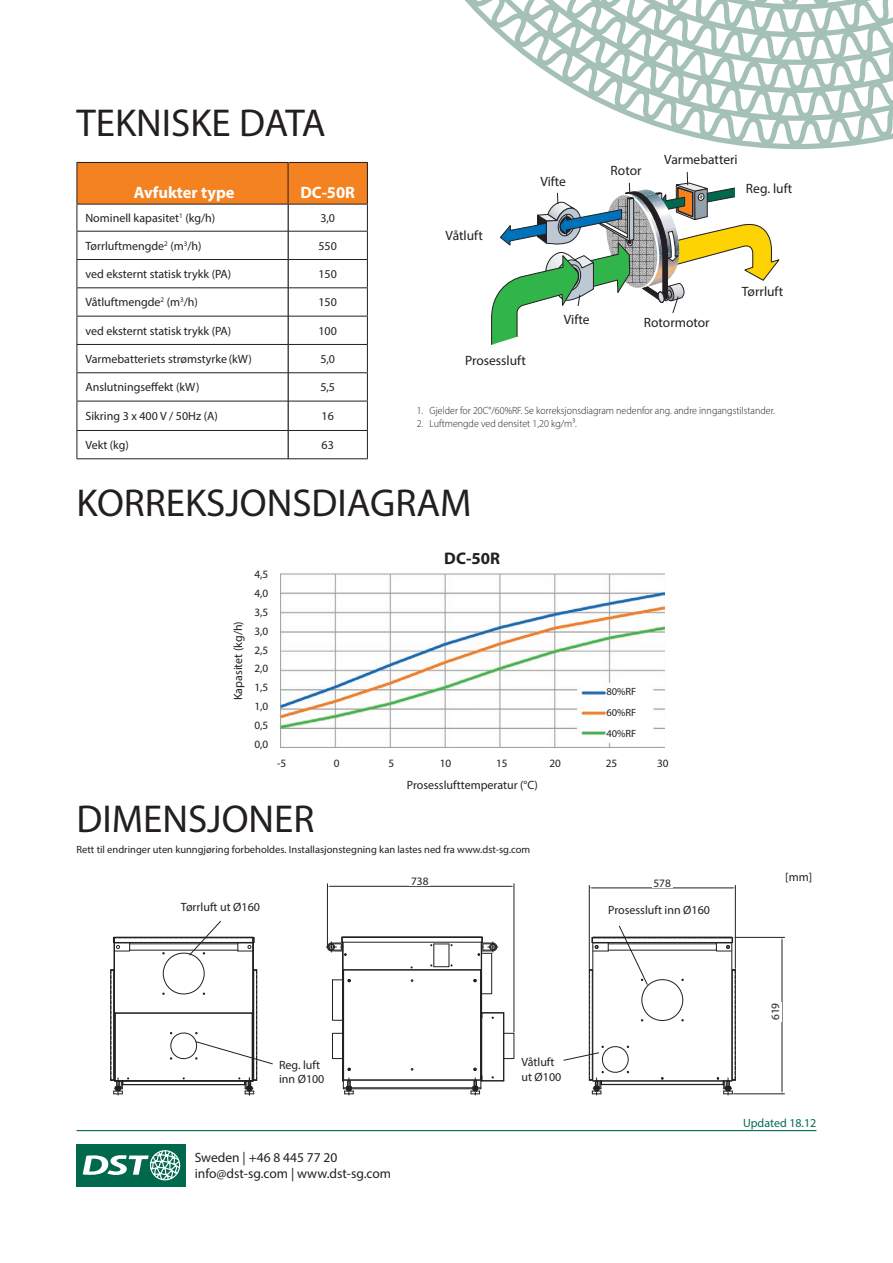
<style>
.page{position:relative;width:893px;height:1263px;background:#fff}
.page>*{position:absolute;margin:0;border:0;box-sizing:border-box;transform-origin:0 0}
.Data__Diagram__Dimen{font:39px "Myriad Pro";color:#231f20}
.Diagram_-_Header{font:700 16.8px "Myriad Pro";color:#231f20}
.Chart_-_Model{font:700 16.5px "Myriad Pro";color:#fff}
.Principle{font:13.5px/16.2px "Myriad Pro";color:#231f20}
.Chart_-_Text{font:12px "Myriad Pro";color:#231f20}
.Unit_explanations{font:12px/14.4px "Myriad Pro";color:#231f20}
.Diagram_-_Capacity{font:12px "Myriad Pro";color:#231f20}
.Chart_-_Numbers{font:12px "Myriad Pro";color:#231f20}
.Date{font:12px "Myriad Pro";color:#066a50}
.Letters___Numbers{font:12px "Myriad Pro";color:#231f20}
.Letters___Numbers-2{font:11.4px "Myriad Pro";color:#231f20}
.Diagram_-_Numbers{font:11.25px "Myriad Pro";color:#231f20}
.t1{font:300 10.5px "Myriad Pro";color:#231f20;scale:.95 1}
.Subject_to_change{font:10.5px "Myriad Pro";color:#231f20}
.RH{font:10.5px "Myriad Pro";color:#231f20}
</style>
<div class="page">
<hr style="left:77px;top:1130px;width:739px;height:1px;background:#066a50">
<svg style="left:465px;top:0;width:428px;height:149px"></svg>
<div style="left:77px;top:1144px;width:109px;height:42px;background:#00684d"></div>
<svg style="left:83px;top:1150px;width:98px;height:31px"></svg>
<hr style="left:342px;top:942px;width:1px;height:139px;background:#231f20">
<hr style="left:480px;top:970px;width:1px;height:110px;background:#231f20">
<hr style="left:343px;top:970px;width:1px;height:110px;background:#231f20">
<hr style="left:344px;top:1080px;width:136px;height:1px;background:#231f20">
<hr style="left:343px;top:1088px;width:138px;height:1px;background:#231f20">
<hr style="left:343px;top:1087px;width:138px;height:1px;background:#231f20">
<hr style="left:110px;top:970px;width:1px;height:110px;background:#231f20">
<div style="left:504px;top:1033px;width:10px;height:26px;border:1px solid #231f20"></div>
<div style="left:332px;top:1033px;width:11px;height:26px;border:1px solid #231f20"></div>
<hr style="left:327px;top:884px;width:1px;height:62px;background:#231f20">
<hr style="left:514px;top:884px;width:1px;height:148px;background:#231f20">
<hr style="left:331px;top:886px;width:180px;height:1px;background:#231f20">
<hr style="left:481px;top:1013px;width:1px;height:68px;background:#231f20">
<hr style="left:504px;top:1013px;width:1px;height:68px;background:#231f20">
<hr style="left:503px;top:1013px;width:1px;height:68px;background:#231f20">
<svg style="left:471px;top:1067px;width:33px;height:28px"></svg>
<svg style="left:343px;top:1078px;width:11px;height:17px"></svg>
<hr style="left:735px;top:937px;width:49px;height:1px;background:#231f20">
<hr style="left:734px;top:1093px;width:50px;height:1px;background:#231f20">
<hr style="left:782px;top:940px;width:1px;height:151px;background:#231f20">
<hr style="left:735px;top:885px;width:1px;height:83px;background:#231f20">
<hr style="left:589px;top:885px;width:1px;height:84px;background:#231f20">
<hr style="left:592px;top:888px;width:140px;height:1px;background:#231f20">
<svg style="left:326px;top:937px;width:178px;height:89px"></svg>
<svg style="left:563px;top:925px;width:173px;height:170px"></svg>
<svg style="left:111px;top:920px;width:162px;height:175px"></svg>
<div style="left:379px;top:1011px;width:64px;height:20px;background:#fff"></div>
<div style="left:394px;top:945px;width:34px;height:14px;background:#fff"></div>
<img style="left:281px;top:574px;width:383px;height:173px">
<svg style="left:491px;top:172px;width:289px;height:173px"></svg>
<div style="left:288px;top:162px;width:79px;height:42px;background:#f58220"></div>
<hr style="left:288px;top:162px;width:80px;height:1px;background:#231f20">
<hr style="left:367px;top:163px;width:1px;height:41px;background:#231f20">
<div style="left:606px;top:687px;width:45px;height:53px;background:#fff"></div>
<div style="left:77px;top:162px;width:211px;height:42px;background:#f58220"></div>
<svg style="left:78px;top:205px;width:210px;height:253px"></svg>
<hr style="left:288px;top:163px;width:1px;height:41px;background:#231f20">
<svg style="left:288px;top:204px;width:80px;height:255px"></svg>
<hr style="left:77px;top:162px;width:211px;height:1px;background:#231f20">
<hr style="left:77px;top:163px;width:1px;height:41px;background:#231f20">
<hr style="left:77px;top:204px;width:211px;height:1px;background:#231f20">
<hr style="left:77px;top:287px;width:211px;height:1px;background:#231f20">
<hr style="left:77px;top:316px;width:211px;height:1px;background:#231f20">
<hr style="left:77px;top:344px;width:211px;height:1px;background:#231f20">
<hr style="left:77px;top:372px;width:211px;height:1px;background:#231f20">
<hr style="left:77px;top:401px;width:211px;height:1px;background:#231f20">
<hr style="left:77px;top:430px;width:211px;height:1px;background:#231f20">
<hr style="left:77px;top:458px;width:211px;height:1px;background:#231f20">
<hr style="left:77px;top:231px;width:211px;height:1px;background:#231f20">
<svg style="left:77px;top:204px;width:1px;height:254px"></svg>
<hr style="left:77px;top:259px;width:211px;height:1px;background:#231f20">
<p class="Data__Diagram__Dimen" style="left:77px;top:98px;width:251px">TEKNISKE DATA</p>
<p class="Chart_-_Model" style="left:134px;top:181px;width:102px">Avfukter type</p>
<p class="Chart_-_Text" style="left:85px;top:211px;width:131px">Nominell kapasitet<sup>1</sup> (kg/h)</p>
<p class="Chart_-_Text" style="left:85px;top:238px;width:118px">Tørrluftmengde<sup>2</sup> (m<sup>3</sup>/h)</p>
<p class="Chart_-_Text" style="left:85px;top:267px;width:147px">ved eksternt statisk trykk (PA)</p>
<p class="Chart_-_Text" style="left:85px;top:295px;width:114px">Våtluftmengde<sup>2</sup> (m<sup>3</sup>/h)</p>
<p class="Chart_-_Text" style="left:85px;top:323px;width:147px">ved eksternt statisk trykk (PA)</p>
<p class="Chart_-_Text" style="left:85px;top:352px;width:168px">Varmebatteriets strømstyrke(kW)</p>
<p class="Chart_-_Text" style="left:85px;top:380px;width:115px">Anslutningseffekt (kW)</p>
<p class="Chart_-_Text" style="left:85px;top:409px;width:134px">Sikring 3 x 400 V / 50Hz (A)</p>
<p class="Chart_-_Text" style="left:85px;top:438px;width:45px">Vekt (kg)</p>
<p class="Chart_-_Model" style="left:300px;top:181px;width:56px">DC-50R</p>
<p class="Chart_-_Numbers" style="left:320px;top:211px;width:16px">3,0</p>
<p class="Chart_-_Numbers" style="left:318px;top:238px;width:20px">550</p>
<p class="Chart_-_Numbers" style="left:318px;top:267px;width:20px">150</p>
<p class="Chart_-_Numbers" style="left:318px;top:295px;width:20px">150</p>
<p class="Chart_-_Numbers" style="left:318px;top:323px;width:20px">100</p>
<p class="Chart_-_Numbers" style="left:320px;top:352px;width:16px">5,0</p>
<p class="Chart_-_Numbers" style="left:320px;top:380px;width:16px">5,5</p>
<p class="Chart_-_Numbers" style="left:322px;top:409px;width:14px">16</p>
<p class="Chart_-_Numbers" style="left:322px;top:438px;width:14px">63</p>
<p class="Principle" style="left:446px;top:227px;width:39px">Våtluft</p>
<p class="Principle" style="left:540px;top:174px;width:27px">Vifte</p>
<p class="Principle" style="left:465px;top:352px;width:62px">Prosessluft</p>
<p class="Principle" style="left:564px;top:311px;width:27px">Vifte</p>
<p class="Principle" style="left:611px;top:163px;width:32px">Rotor</p>
<p class="Principle" style="left:664px;top:151px;width:75px">Varmebatteri</p>
<p class="Principle" style="left:746px;top:180px;width:48px">Reg. luft</p>
<p class="Principle" style="left:742px;top:283px;width:43px">Tørrluft</p>
<p class="Principle" style="left:644px;top:314px;width:67px">Rotormotor</p>
<p class="t1" style="left:417px;top:405px;width:379px">1. Gjelder for 20C°/60%RF. Se korreksjonsdiagram nedenfor ang. andre inngangstilstander.</p>
<p class="t1" style="left:417px;top:417px;width:170px">2. Luftmengde ved densitet 1,20 kg/m³.</p>
<p class="Data__Diagram__Dimen" style="left:77px;top:479px;width:397px">KORREKSJONSDIAGRAM</p>
<p class="Diagram_-_Capacity" style="left:231px;top:700px;width:81px;rotate:-90deg">Kapasitet (kg/h)</p>
<p class="Diagram_-_Numbers" style="left:255px;top:567px;width:15px">4,5</p>
<p class="Diagram_-_Numbers" style="left:255px;top:586px;width:15px">4,0</p>
<p class="Diagram_-_Numbers" style="left:255px;top:605px;width:15px">3,5</p>
<p class="Diagram_-_Numbers" style="left:255px;top:624px;width:15px">3,0</p>
<p class="Diagram_-_Numbers" style="left:255px;top:643px;width:15px">2,5</p>
<p class="Diagram_-_Numbers" style="left:255px;top:662px;width:15px">2,0</p>
<p class="Diagram_-_Numbers" style="left:255px;top:681px;width:15px">1,5</p>
<p class="Diagram_-_Numbers" style="left:255px;top:700px;width:15px">1,0</p>
<p class="Diagram_-_Numbers" style="left:255px;top:718px;width:15px">0,5</p>
<p class="Diagram_-_Numbers" style="left:255px;top:737px;width:15px">0,0</p>
<p class="Diagram_-_Header" style="left:444px;top:547px;width:57px">DC-50R</p>
<p class="RH" style="left:606px;top:685px;width:31px">80%RF</p>
<p class="RH" style="left:606px;top:706px;width:31px">60%RF</p>
<p class="RH" style="left:606px;top:727px;width:31px">40%RF</p>
<p class="Diagram_-_Numbers" style="left:277px;top:757px;width:11px">-5</p>
<p class="Diagram_-_Numbers" style="left:334px;top:757px;width:7px">0</p>
<p class="Diagram_-_Numbers" style="left:388px;top:757px;width:7px">5</p>
<p class="Diagram_-_Numbers" style="left:440px;top:757px;width:13px">10</p>
<p class="Diagram_-_Numbers" style="left:496px;top:757px;width:13px">15</p>
<p class="Diagram_-_Numbers" style="left:549px;top:757px;width:13px">20</p>
<p class="Diagram_-_Numbers" style="left:606px;top:757px;width:13px">25</p>
<p class="Diagram_-_Numbers" style="left:657px;top:757px;width:13px">30</p>
<p class="Diagram_-_Capacity" style="left:407px;top:777px;width:133px">Prosesslufttemperatur (°C)</p>
<p class="Data__Diagram__Dimen" style="left:77px;top:795px;width:239px">DIMENSJONER</p>
<p class="Subject_to_change" style="left:77px;top:843px;width:455px">Rett til endringer uten kunngjøring forbeholdes. Installasjonstegning kan lastes ned fra www.dst-sg.com</p>
<p class="Unit_explanations" style="left:181px;top:899px;width:81px">Tørrluft ut Ø160</p>
<p class="Letters___Numbers-2" style="left:411px;top:874px;width:19px">738</p>
<p class="Letters___Numbers-2" style="left:653px;top:876px;width:19px">578</p>
<p class="Unit_explanations" style="left:608px;top:902px;width:103px">Prosessluft inn Ø160</p>
<p class="Letters___Numbers" style="left:785px;top:869px;width:28px">[mm]</p>
<p class="Unit_explanations" style="left:279px;top:1057px;width:43px">Reg. luft</p>
<p class="Unit_explanations" style="left:279px;top:1072px;width:47px">inn Ø100</p>
<p class="Principle" style="left:195px;top:1149px;width:198px">Sweden | +46 8 445 77 20 info@dst-sg.com | www.dst-sg.com</p>
<p class="Unit_explanations" style="left:521px;top:1055px;width:41px">Våtluft ut Ø100</p>
<p class="Letters___Numbers-2" style="left:768px;top:1020px;width:19px;rotate:-90deg">619</p>
<p class="Date" style="left:743px;top:1116px;width:75px">Updated 18.12</p>
</div>
